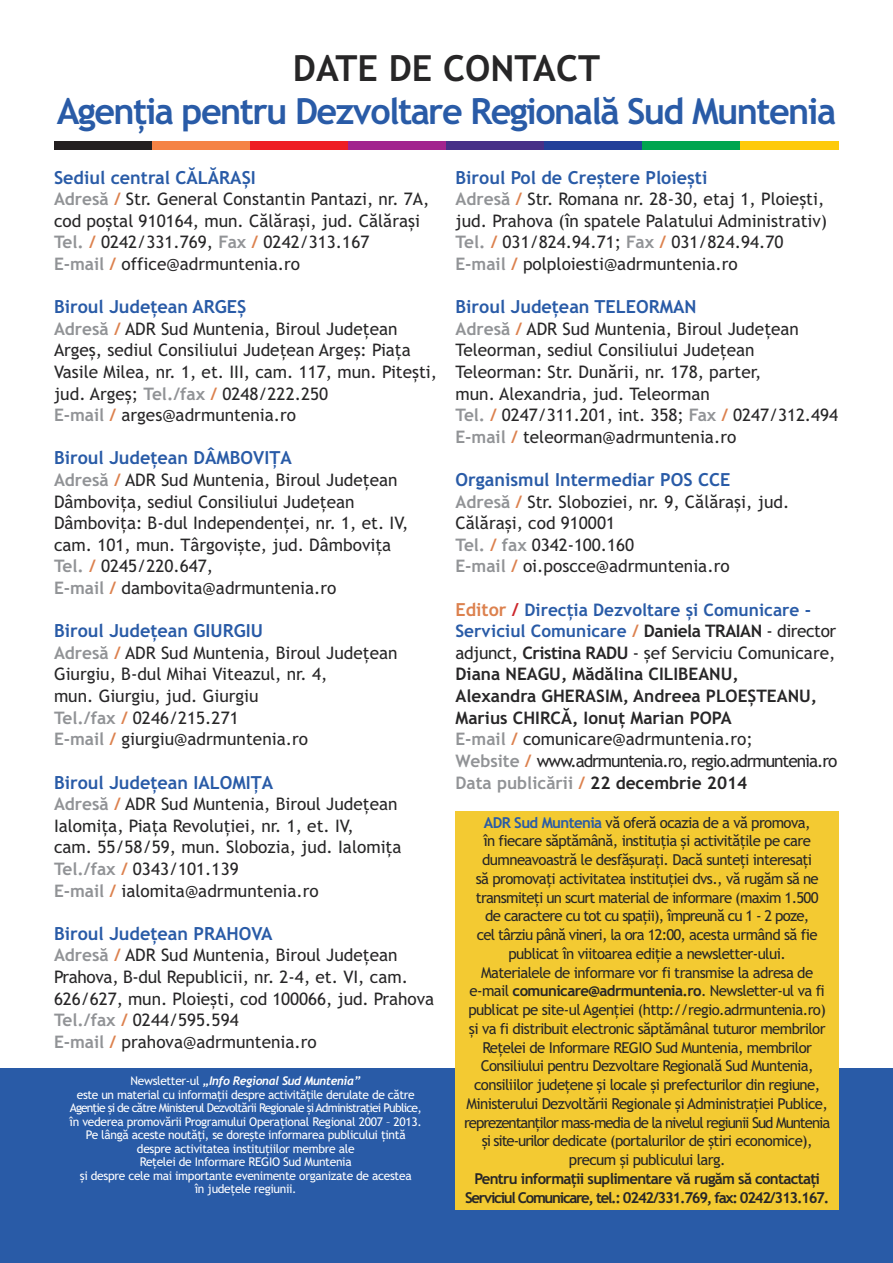
<style>
.page{position:relative;width:893px;height:1263px;background:#fff}
.page>*{position:absolute;margin:0;border:0;box-sizing:border-box;transform-origin:0 0}
.t1{font:700 36px "Trebuchet MS";letter-spacing:-.045em;color:#295ba7}
.t2{font:700 36px "Trebuchet MS";color:#272627}
.t3{font:700 18px "Trebuchet MS";color:#295ba7}
.t4{font:17.25px/21.6px "Trebuchet MS";color:#272627}
.t5{font:700 17.25px/21.6px "Trebuchet MS";color:#272627}
.t6{font:15px/18.8px "Trebuchet MS";letter-spacing:-.04em;color:#272627;text-align:center}
.t7{font:700 15px/18.8px "Trebuchet MS";letter-spacing:-.045em;color:#272627;text-align:center}
.t8{font:12px/13.5px "Trebuchet MS";letter-spacing:-.025em;color:#fff;text-align:center}
.t9{font:italic 700 12px "Trebuchet";letter-spacing:-.03em;color:#fff}
.s1{font-weight:700;color:#919396}
.s2{font-weight:700;color:#dc814e}
.s3{font-size:18px;color:#dc814e}
.s4{font-size:18px;color:#cc262b}
.s5{color:#295ba7}
.s6{color:#dc814e}
.s7{font-weight:400}
.s8{color:#919396}
.s9{font-weight:700;color:#295ba7}
.s10{font-weight:700}
.s11{font-family:"Trebuchet MS";font-weight:400;font-style:normal}
</style>
<div class="page">
<div style="left:0;top:1068px;width:893px;height:195px;background:#295ba7"></div>
<div style="left:455px;top:810px;width:384px;height:399px;background:#f3ca32"></div>
<div style="left:54px;top:142px;width:98px;height:7px;background:#231f20"></div>
<div style="left:152px;top:142px;width:98px;height:7px;background:#f58345"></div>
<div style="left:250px;top:142px;width:98px;height:7px;background:#ee1d23"></div>
<div style="left:348px;top:142px;width:98px;height:7px;background:#a2238e"></div>
<div style="left:446px;top:142px;width:98px;height:7px;background:#472f87"></div>
<div style="left:544px;top:142px;width:98px;height:7px;background:#223f99"></div>
<div style="left:642px;top:142px;width:98px;height:7px;background:#00a54f"></div>
<div style="left:740px;top:142px;width:98px;height:7px;background:#feca0a"></div>
<h1 class="t2" style="left:293px;top:47px;width:309px">DATE DE CONTACT</h1>
<h1 class="t1" style="left:57px;top:90px;width:781px">Agenția pentru Dezvoltare Regională Sud Muntenia</h1>
<p class="t3" style="left:54px;top:167px;width:203px">Sediul central CĂLĂRAŞI</p>
<p class="t4" style="left:54px;top:188px;width:377px"><span class="s1">Adresă</span> <span class="s2">/</span> Str. General Constantin Pantazi, nr. 7A, cod poştal 910164, mun. Călăraşi, jud. Călăraşi <span class="s1">Tel.</span> <span class="s2">/</span> 0242/331.769, <span class="s1">Fax</span> <span class="s2">/</span> 0242/313.167<br><span class="s1">E-mail</span> <span class="s2">/</span> office@adrmuntenia.ro</p>
<p class="t3" style="left:54px;top:296px;width:194px">Biroul Județean ARGEŞ</p>
<p class="t4" style="left:54px;top:318px;width:385px"><span class="s1">Adresă</span> <span class="s2">/</span> ADR Sud Muntenia, Biroul Judeţean Argeş, sediul Consiliului Judeţean Argeş: Piaţa vasile Milea, nr. 1, et. III, cam. 117, mun. Piteşti, jud. Argeş; <span class="s1">Tel./fax</span> <span class="s2">/</span> 0248/222.250<br><span class="s1">E-mail</span> <span class="s2">/</span> arges@adrmuntenia.ro</p>
<p class="t3" style="left:54px;top:448px;width:239px">Biroul Județean DÂMBOVIȚA</p>
<p class="t4" style="left:54px;top:469px;width:356px"><span class="s1">Adresă</span> <span class="s2">/</span> ADR Sud Muntenia, Biroul Judeţean Dâmboviţa, sediul Consiliului Judeţean Dâmboviţa: B-dul Independenţei, nr. 1, et. Iv, cam. 101, mun. târgovişte, jud. Dâmboviţa <span class="s1">Tel.</span> <span class="s2">/</span> 0245/220.647,<br><span class="s1">E-mail</span> <span class="s2">/</span> dambovita@adrmuntenia.ro</p>
<p class="t3" style="left:54px;top:620px;width:211px">Biroul Județean GIURGIU</p>
<p class="t4" style="left:54px;top:642px;width:345px"><span class="s1">Adresă</span> <span class="s2">/</span> ADR Sud Muntenia, Biroul Judeţean Giurgiu, B-dul Mihai viteazul, nr. 4,<br>mun. Giurgiu, jud. Giurgiu<br><span class="s1">Tel./fax</span> <span class="s2">/</span> 0246/215.271<br><span class="s1">E-mail</span> <span class="s2">/</span> giurgiu@adrmuntenia.ro</p>
<p class="t3" style="left:54px;top:772px;width:221px">Biroul Județean IALOMIȚA</p>
<p class="t4" style="left:54px;top:793px;width:349px"><span class="s1">Adresă</span> <span class="s2">/</span> ADR Sud Muntenia, Biroul Judeţean Ialomiţa, Piaţa Revoluţiei, nr. 1, et. Iv,<br>cam. 55/58/59, mun. Slobozia, jud. Ialomiţa <span class="s1">Tel./fax</span> <span class="s2">/</span> 0343/101.139<br><span class="s1">E-mail</span> <span class="s2">/</span> ialomita@adrmuntenia.ro</p>
<p class="t3" style="left:54px;top:923px;width:220px">Biroul Județean PRAHOVA</p>
<p class="t4" style="left:54px;top:944px;width:382px"><span class="s1">Adresă</span> <span class="s2">/</span> ADR Sud Muntenia, Biroul Judeţean Prahova, B-dul Republicii, nr. 2-4, et. vI, cam.<br>626/627, mun. Ploieşti, cod 100066, jud. Prahova <span class="s1">Tel./fax</span> <span class="s2">/</span> 0244/595.594<br><span class="s1">E-mail</span> <span class="s2">/</span> prahova@adrmuntenia.ro</p>
<p class="t3" style="left:455px;top:167px;width:253px">Biroul Pol de Creştere Ploieşti</p>
<p class="t4" style="left:455px;top:188px;width:373px"><span class="s1">Adresă</span> <span class="s2">/</span> Str. Romana nr. 28-30, etaj 1, Ploieşti, jud. Prahova (în spatele Palatului Administrativ)<br><span class="s1">Tel.</span> <span class="s2">/</span> 031/824.94.71; <span class="s1">Fax</span> <span class="s2">/</span> 031/824.94.70<br><span class="s1">E-mail</span> <span class="s2">/</span> polploiesti@adrmuntenia.ro</p>
<p class="t3" style="left:455px;top:296px;width:243px">Biroul Județean TELEORMAN</p>
<p class="t4" style="left:455px;top:318px;width:384px"><span class="s1">Adresă</span> <span class="s2">/</span> ADR Sud Muntenia, Biroul Judeţean teleorman, sediul Consiliului Judeţean teleorman: Str. Dunării, nr. 178, parter,<br>mun. Alexandria, jud. teleorman<br><span class="s1">Tel.</span> <span class="s2">/</span> 0247/311.201, int. 358; <span class="s1">Fax</span> <span class="s2">/</span> 0247/312.494<br><span class="s1">E-mail</span> <span class="s2">/</span> teleorman@adrmuntenia.ro</p>
<p class="t3" style="left:455px;top:469px;width:276px">Organismul Intermediar POS CCE</p>
<p class="t4" style="left:455px;top:491px;width:335px"><span class="s1">Adresă</span> <span class="s2">/</span> Str. Sloboziei, nr. 9, Călăraşi, jud.<br>Călăraşi, cod 910001<br><span class="s1">Tel.</span> <span class="s2">/</span> <span class="s1">fax</span> 0342-100.160<br><span class="s1">E-mail</span> <span class="s2">/</span> oi.poscce@adrmuntenia.ro</p>
<p class="t5" style="left:455px;top:599px;width:383px"><span class="s3">Editor</span> <span class="s4">/</span> <span class="s5">Direcția Dezvoltare şi Comunicare - Serviciul Comunicare</span> <span class="s6">/</span> Daniela TRAIAN <span class="s7">- director adjunct,</span> Cristina RADU <span class="s7">- şef Serviciu Comunicare, </span>Diana NEAGU, Mădălina CILIBEANU,<br>Alexandra GHERASIM, Andreea PLOEŞTEANU, Marius CHIRCĂ, Ionuț Marian POPA<br><span class="s8">E-mail</span> <span class="s6">/</span> <span class="s7">comunicare@adrmuntenia.ro;<br></span><span class="s8">Website</span> <span class="s6">/</span> <span class="s7">www.adrmuntenia.ro, regio.adrmuntenia.ro </span><span class="s8">Data publicării</span> <span class="s6">/</span> 22 decembrie 2014</p>
<p class="t6" style="left:464px;top:813px;width:368px"><span class="s9">ADR Sud Muntenia</span> vă oferă ocazia de a vă promova,<br>în fiecare săptămână, instituţia şi activităţile pe care dumneavoastră le desfăşuraţi. Dacă sunteţi interesaţi<br>să promovaţi activitatea instituţiei dvs., vă rugăm să ne transmiteţi un scurt material de informare (maxim 1.500<br>de caractere cu tot cu spaţii), împreună cu 1 - 2 poze,<br>cel târziu până vineri, la ora 12:00, acesta urmând să fie publicat în viitoarea ediţie a newsletter-ului.<br>Materialele de informare vor fi transmise la adresa de e-mail <span class="s10">comunicare@adrmuntenia.ro</span>. newsletter-ul va fi publicat pe site-ul Agenţiei (http://regio.adrmuntenia.ro) şi va fi distribuit electronic săptămânal tuturor membrilor Reţelei de Informare ReGIo Sud Muntenia, membrilor Consiliului pentru Dezvoltare Regională Sud Muntenia, consiliilor judeţene şi locale şi prefecturilor din regiune, Ministerului Dezvoltării Regionale şi Administraţiei Publice, reprezentanţilor mass-media de la nivelul regiunii Sud Muntenia şi site-urilor dedicate (portalurilor de ştiri economice), precum şi publicului larg.</p>
<p class="t7" style="left:465px;top:1169px;width:366px">Pentru informații suplimentare vă rugăm să contactați<br>Serviciul Comunicare, tel.: 0242/331.769, fax: 0242/313.167.</p>
<p class="t9" style="left:131px;top:1074px;width:232px"><span class="s11">newsletter-ul</span> „Info Regional Sud Muntenia”</p>
<p class="t8" style="left:70px;top:1088px;width:354px">este un material cu informaţii despre activităţile derulate de către Agenţie şi de către Ministerul Dezvoltării Regionale şi Administraţiei Publice, în vederea promovării Programului operaţional Regional 2007 – 2013.<br>Pe lângă aceste noutăţi, se doreşte informarea publicului ţintă despre activitatea instituţiilor membre ale<br>Reţelei de Informare ReGIo Sud Muntenia<br>şi despre cele mai importante evenimente organizate de acestea<br>în judeţele regiunii.</p>
</div>
